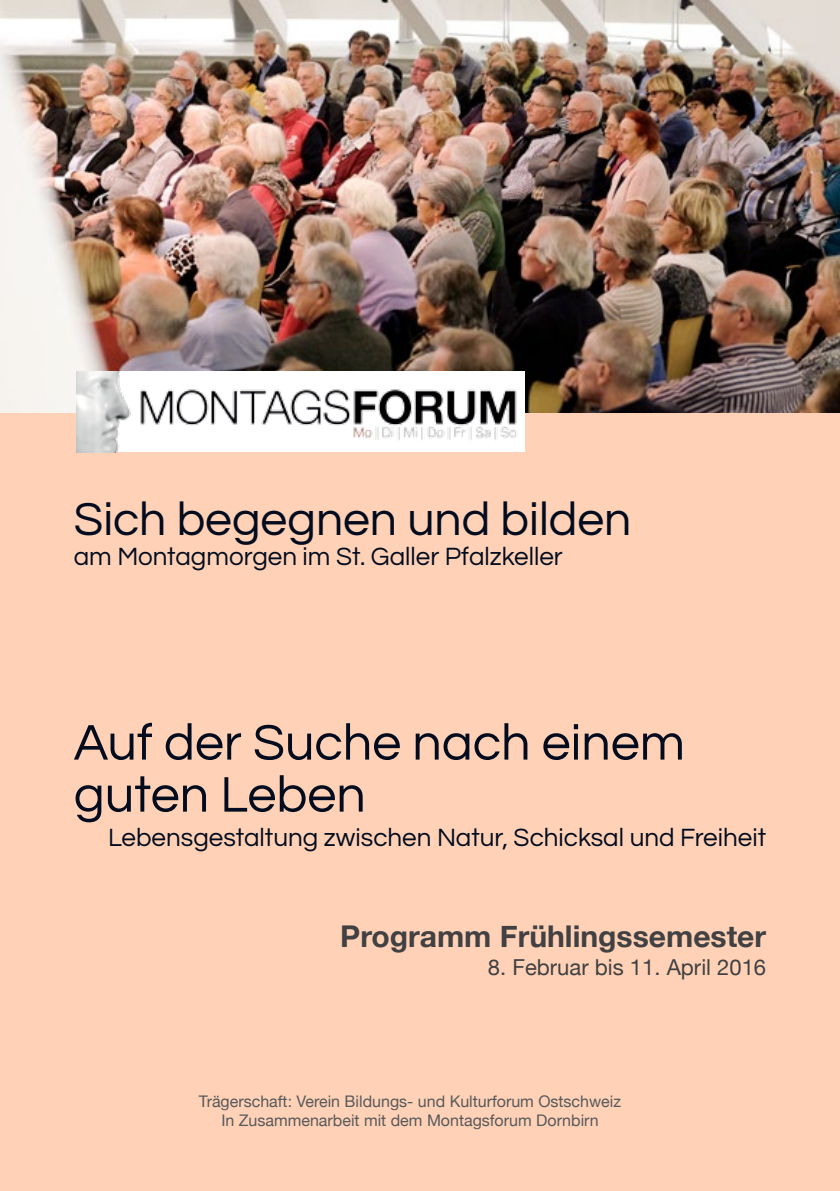
<style>
.page{position:relative;width:840px;height:1191px;background:#fff}
.page>*{position:absolute;margin:0;border:0;box-sizing:border-box;transform-origin:0 0}
.t1{font:52px/52px "Questrial";color:#030c1e}
.t2{font:48px "Questrial";color:#030c1e}
.t3{font:700 30px "Helvetica Neue";color:#414042}
.t4{font:26px "Questrial";color:#030c1e}
.t5{font:22px "Helvetica Neue";color:#414042}
.t6{font:16px/19.2px "Helvetica Neue";color:#58595b;text-align:center}
</style>
<div class="page">
<div style="left:0;top:405px;width:839px;height:786px;background:#ffd2b7"></div>
<img style="left:0;top:0;width:839px;height:412px">
<img style="left:77px;top:371px;width:447px;height:81px">
<h2 class="t2" style="left:74px;top:495px;width:559px">Sich begegnen und bilden</h2>
<h3 class="t4" style="left:74px;top:543px;width:490px">am Montagmorgen im St. Galler Pfalzkeller</h3>
<h1 class="t1" style="left:74px;top:717px;width:612px">Auf der Suche nach einem guten Leben</h1>
<h3 class="t4" style="left:108px;top:824px;width:659px">Lebensgestaltung zwischen Natur, Schicksal und Freiheit</h3>
<h3 class="t3" style="left:340px;top:913px;width:427px">Programm Frühlingssemester</h3>
<h3 class="t5" style="left:487px;top:951px;width:279px">8. Februar bis 11. April 2016</h3>
<p class="t6" style="left:199px;top:1092px;width:423px">Trägerschaft: Verein Bildungs- und Kulturforum Ostschweiz<br>In Zusammenarbeit mit dem Montagsforum Dornbirn</p>
</div>
